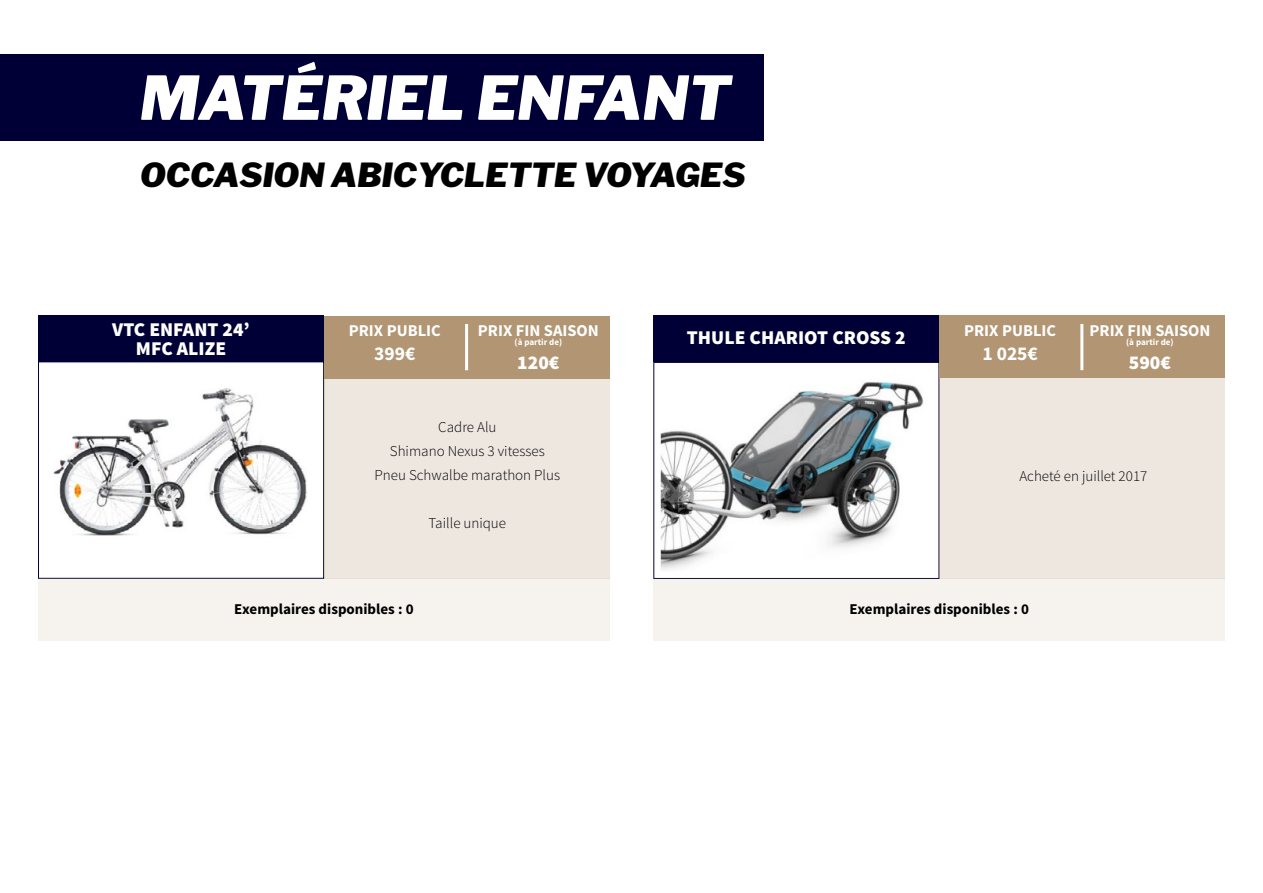
<style>
.page{position:relative;width:1263px;height:893px;background:#fff}
.page>*{position:absolute;margin:0;border:0;box-sizing:border-box;transform-origin:0 0}
.t1{font:italic 900 60px "Libre Franklin";color:#fff}
.t2{font:italic 900 33px "Libre Franklin";color:#000}
.t3{font:900 19.5px/19.5px "Source Sans Pro";color:#fff;text-align:center}
.t4{font:700 19.5px "Source Sans Pro";color:#fff}
.t5{font:700 16.5px "Source Sans Pro";color:#fff}
.t6{font:300 15px/24px "Source Sans Pro";color:#000;text-align:center}
.t7{font:700 15px "Source Sans Pro";color:#000}
.t8{font:700 9px "Source Sans Pro";color:#fff}
</style>
<div class="page">
<div style="left:0;top:54px;width:763px;height:87px;background:#000036"></div>
<img style="left:53px;top:388px;width:254px;height:148px">
<div style="left:38px;top:362px;width:286px;height:216px;border:1px solid #000036"></div>
<img style="left:660px;top:381px;width:264px;height:189px">
<div style="left:654px;top:362px;width:285px;height:217px;border:1px solid #000036"></div>
<div style="left:38px;top:315px;width:286px;height:47px;background:#000036"></div>
<div style="left:654px;top:315px;width:285px;height:47px;background:#000036"></div>
<div style="left:324px;top:316px;width:285px;height:62px;background:#b29572"></div>
<div style="left:939px;top:315px;width:286px;height:63px;background:#b29572"></div>
<svg style="left:324px;top:365px;width:285px;height:213px;background:#e8e0d7"></svg>
<div style="left:939px;top:378px;width:286px;height:201px;background:#eee7e0"></div>
<hr style="left:465px;top:324px;width:3px;height:46px;background:#fff">
<hr style="left:1080px;top:324px;width:3px;height:46px;background:#fff">
<div style="left:38px;top:578px;width:571px;height:63px;background:#f6f3ef"></div>
<div style="left:654px;top:578px;width:571px;height:63px;background:#f6f3ef"></div>
<h1 class="t1" style="left:140px;top:62px;width:259px">MATÉRIEL</h1>
<h1 class="t1" style="left:477px;top:62px;width:166px">EN FANT</h1>
<h2 class="t2" style="left:140px;top:155px;width:26px">OCCA</h2>
<h2 class="t2" style="left:240px;top:155px;width:45px">SION</h2>
<h2 class="t2" style="left:331px;top:155px;width:133px">ABIC YCLETTE</h2>
<h2 class="t2" style="left:583px;top:155px;width:93px">VO YAGE</h2>
<h2 class="t2" style="left:722px;top:155px;width:25px">S</h2>
<h3 class="t3" style="left:112px;top:320px;width:139px">VTC ENFANT 24’<br>MFC ALIZE</h3>
<h3 class="t3" style="left:687px;top:329px;width:220px">THULE CHARIOT CROSS 2</h3>
<p class="t5" style="left:349px;top:320px;width:93px">PRIX PUBLIC</p>
<h3 class="t4" style="left:374px;top:341px;width:43px">399€</h3>
<p class="t5" style="left:478px;top:320px;width:122px">PRIX FIN SAISON</p>
<p class="t8" style="left:515px;top:336px;width:49px">(à partir de)</p>
<h3 class="t3" style="left:517px;top:354px;width:44px">120€</h3>
<p class="t6" style="left:375px;top:415px;width:187px">Cadre Alu<br>Shimano Nexus 3 vitesses<br>Pneu Schwalbe marathon Plus</p>
<p class="t6" style="left:429px;top:511px;width:79px">Taille unique</p>
<p class="t5" style="left:964px;top:320px;width:93px">PRIX PUBLIC</p>
<h3 class="t4" style="left:982px;top:341px;width:57px">1 025€</h3>
<p class="t5" style="left:1089px;top:319px;width:122px">PRIX FIN SAISON</p>
<p class="t8" style="left:1126px;top:336px;width:49px">(à partir de)</p>
<h3 class="t3" style="left:1129px;top:353px;width:44px">590€</h3>
<p class="t6" style="left:1019px;top:464px;width:129px">Acheté en juillet 2017</p>
<p class="t7" style="left:234px;top:599px;width:181px">Exemplaires disponibles : 0</p>
<p class="t7" style="left:849px;top:599px;width:181px">Exemplaires disponibles : 0</p>
</div>
